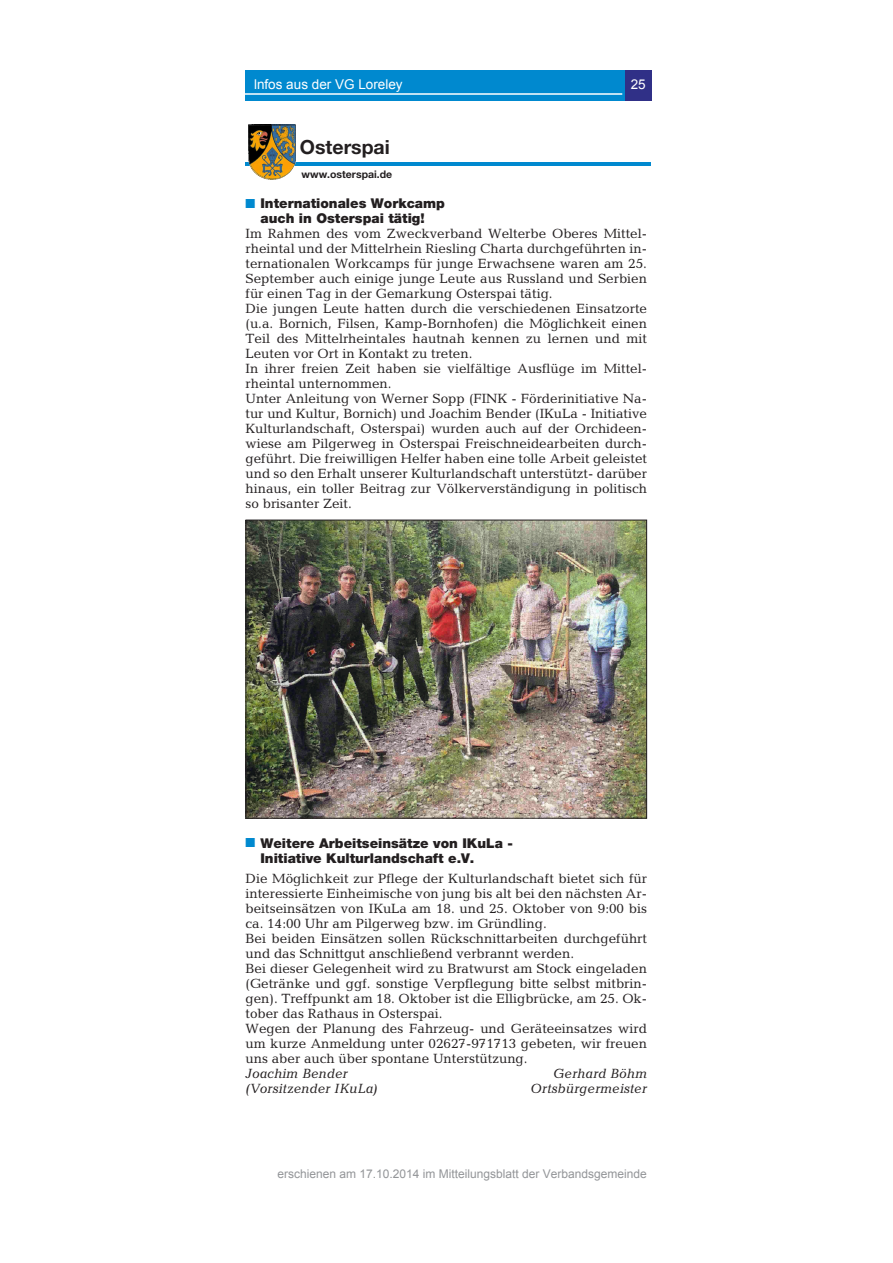
<style>
.page{position:relative;width:893px;height:1263px;background:#fff}
.page>*{position:absolute;margin:0;border:0;box-sizing:border-box;transform-origin:0 0}
.Text{font:700 19.5px "Helvetica Neue LT";color:#231f20}
.Text-2{font:700 19.5px "Arial";color:#0089cf}
.Text-3{font:13.5px/15px "Candida LT";color:#231f20;text-align:justify}
.Text-4{font:900 13.5px "Helvetica Neue LT";color:#231f20}
.Text-5{font:italic 13.5px "Candida LT";color:#231f20}
.Text-6{font:13.5px "Arial";color:#fff}
.Text-7{font:12px "Arial";color:#939598}
.Text-8{font:700 10.5px "Helvetica Neue LT";color:#231f20}
</style>
<div class="page">
<div style="left:246px;top:70px;width:401px;height:30px;background:#0089cf"></div>
<div style="left:625px;top:70px;width:26px;height:30px;background:#303087"></div>
<hr style="left:242px;top:93px;width:380px;height:2px;background:#fff">
<img style="left:248px;top:522px;width:397px;height:295px">
<div style="left:246px;top:520px;width:401px;height:299px;border:1px solid #231f20"></div>
<hr style="left:246px;top:162px;width:405px;height:4px;background:#0089cf">
<img style="left:249px;top:125px;width:47px;height:54px">
<p class="Text-6" style="left:254px;top:75px;width:150px">lnfos aus der VG Loreley</p>
<p class="Text-6" style="left:631px;top:75px;width:17px">25</p>
<p class="Text" style="left:300px;top:135px;width:91px">Osterspai</p>
<p class="Text-8" style="left:302px;top:167px;width:92px">www.osterspai.de</p>
<p class="Text-2" style="left:244px;top:188px;width:13px">■</p>
<p class="Text-4" style="left:260px;top:195px;width:186px">Internationales Workcamp</p>
<p class="Text-4" style="left:260px;top:210px;width:166px">auch in Osterspai tätig!</p>
<p class="Text-3" style="left:246px;top:226px;width:403px">Im Rahmen des vom Zweckverband Welterbe Oberes Mittel&shy;rheintal und der Mittelrhein Riesling Charta durchgeführten in&shy;ternationalen Workcamps für junge Erwachsene waren am 25.<br>September auch einige junge Leute aus Russland und Serbien für einen Tag in der Gemarkung Osterspai tätig.</p>
<p class="Text-3" style="left:246px;top:301px;width:403px">Die jungen Leute hatten durch die verschiedenen Einsatzorte (u.a. Bornich, Filsen, Kamp-Bornhofen) die Möglichkeit einen Teil des Mittelrheintales hautnah kennen zu lernen und mit Leuten vor Ort in Kontakt zu treten.</p>
<p class="Text-3" style="left:246px;top:361px;width:403px">In ihrer freien Zeit haben sie vielfältige Ausflüge im Mittel&shy;rheintal unternommen.</p>
<p class="Text-3" style="left:246px;top:391px;width:403px">Unter Anleitung von Werner Sopp (FINK - Förderinitiative Na&shy;tur und Kultur, Bornich) und Joachim Bender (IKuLa - Initiative Kulturlandschaft, Osterspai) wurden auch auf der Orchideen&shy;wiese am Pilgerweg in Osterspai Freischneidearbeiten durch&shy;geführt. Die freiwilligen Helfer haben eine tolle Arbeit geleistet und so den Erhalt unserer Kulturlandschaft unterstützt- darüber hinaus, ein toller Beitrag zur Völkerverständigung in politisch so brisanter Zeit.</p>
<p class="Text-2" style="left:244px;top:827px;width:13px">■</p>
<p class="Text-4" style="left:260px;top:835px;width:254px">Weitere Arbeitseinsätze von IKuLa -</p>
<p class="Text-4" style="left:260px;top:850px;width:216px">Initiative Kulturlandschaft e.V.</p>
<p class="Text-3" style="left:246px;top:871px;width:403px">Die Möglichkeit zur Pflege der Kulturlandschaft bietet sich für interessierte Einheimische von jung bis alt bei den nächsten Ar&shy;beitseinsätzen von IKuLa am 18. und 25. Oktober von 9:00 bis ca. 14:00 Uhr am Pilgerweg bzw. im Gründling.</p>
<p class="Text-3" style="left:246px;top:931px;width:403px">Bei beiden Einsätzen sollen Rückschnittarbeiten durchgeführt und das Schnittgut anschließend verbrannt werden.</p>
<p class="Text-3" style="left:246px;top:961px;width:403px">Bei dieser Gelegenheit wird zu Bratwurst am Stock eingeladen (Getränke und ggf. sonstige Verpflegung bitte selbst mitbrin&shy;gen). Treffpunkt am 18. Oktober ist die Elligbrücke, am 25. Ok&shy;tober das Rathaus in Osterspai.</p>
<p class="Text-3" style="left:246px;top:1021px;width:403px">Wegen der Planung des Fahrzeug- und Geräteeinsatzes wird um kurze Anmeldung unter 02627-971713 gebeten, wir freuen</p>
<p class="Text-3" style="left:246px;top:1051px;width:284px">uns aber auch über spontane Unterstützung.</p>
<p class="Text-5" style="left:246px;top:1066px;width:104px">Joachim Bender</p>
<p class="Text-5" style="left:553px;top:1066px;width:95px">Gerhard Böhm</p>
<p class="Text-5" style="left:246px;top:1081px;width:134px">(Vorsitzender IKuLa)</p>
<p class="Text-5" style="left:531px;top:1081px;width:118px">Ortsbürgermeister</p>
<p class="Text-7" style="left:277px;top:1166px;width:371px">erschienen am 17.10.2014 im Mitteilungsblatt der Verbandsgemeinde</p>
</div>
